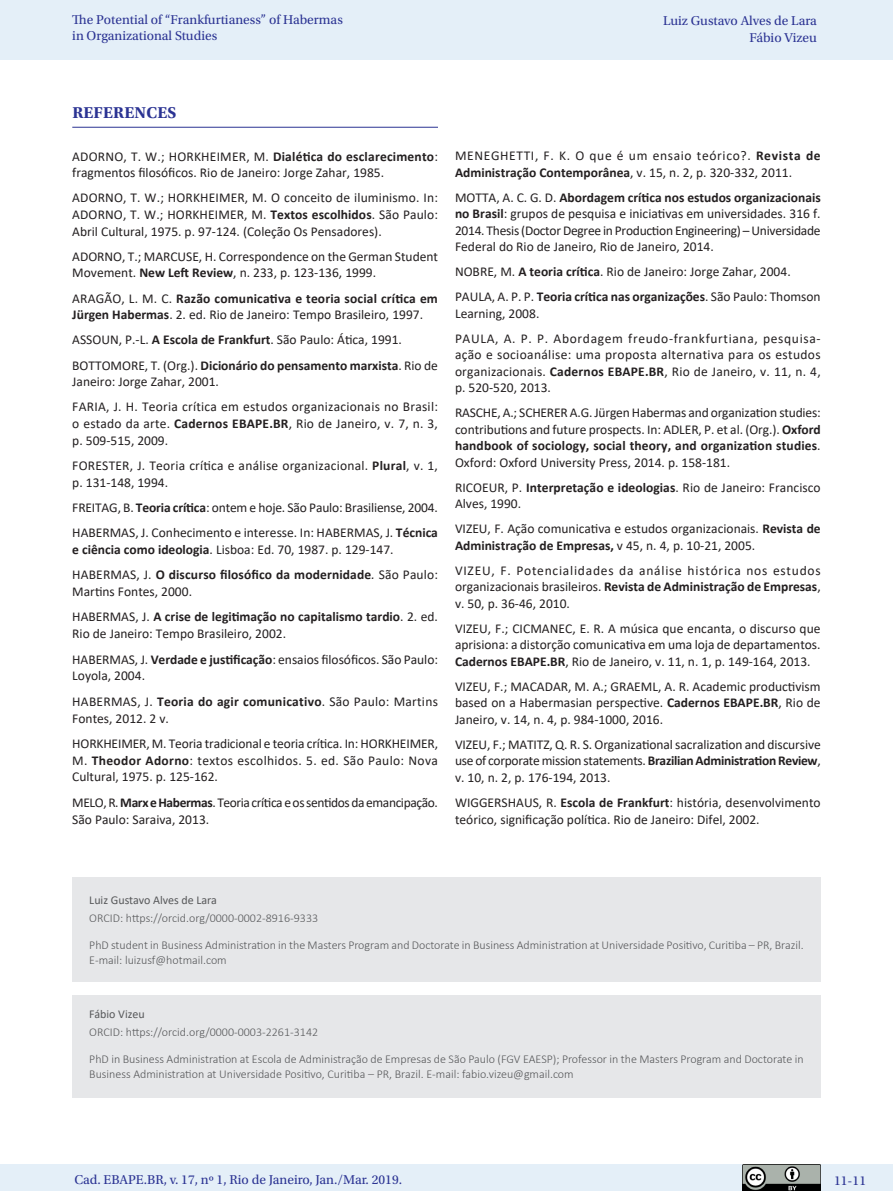
<style>
.page{position:relative;width:893px;height:1191px;background:#fff}
.page>*{position:absolute;margin:0;border:0;box-sizing:border-box;transform-origin:0 0}
._07_1_sub_1{font:700 16.5px "Utopia Std";letter-spacing:.01em;color:#2b3393}
.Referencias{font:13.5px/16.5px "Calibri";color:#231f20}
.t1{font:13.5px/16.5px "Utopia Std";color:#2b3393}
.Referencias-2{font:700 13.5px/16.6px "Calibri";letter-spacing:.015em;color:#231f20}
.Referencias-3{font:13.5px/16.5px "Calibri";letter-spacing:.05em;color:#231f20}
.Referencias-4{font:13.5px/16.6px "Calibri";letter-spacing:-.03em;color:#231f20}
.Referencias-5{font:13.5px/16.6px "Calibri";letter-spacing:.02em;color:#231f20}
._06_3_nota_de_fim_au{font:300 12px/14.4px "Calibri";color:#57585a}
._06_3_nota_de_fim_au-2{font:12px "Calibri";color:#57585a}
.s1{font-weight:700}
.s2{font-weight:400}
.s3{font-style:italic}
</style>
<div class="page">
<div style="left:0;top:0;width:893px;height:60px;background:#e4eff8"></div>
<div style="left:0;top:1164px;width:893px;height:27px;background:#e4eff8"></div>
<img style="left:743px;top:1164px;width:78px;height:27px">
<hr style="left:72px;top:127px;width:366px;height:1px;background:#2b3393">
<div style="left:72px;top:876px;width:749px;height:221px;background:#e6e7e9"></div>
<div style="left:72px;top:982px;width:749px;height:13px;background:#fff"></div>
<p class="t1" style="left:72px;top:11px;width:272px">The Potential of “Frankfurtianess” of Habermas in Organizational Studies</p>
<p class="t1" style="left:663px;top:13px;width:155px;text-align:right">Luiz Gustavo Alves de Lara<br>Fábio Vizeu</p>
<p class="_07_1_sub_1" style="left:72px;top:103px;width:106px">REFERENCES</p>
<p class="Referencias" style="left:72px;top:147px;width:367px">ADORNO, T. W.; HORKHEIMER, M. <span class="s1">Dialética do esclarecimento</span>: fragmentos filosóficos. Rio de Janeiro: Jorge Zahar, 1985.</p>
<p class="Referencias" style="left:72px;top:189px;width:367px;text-align:justify">ADORNO, T. W.; HORKHEIMER, M. O conceito de iluminismo. In:<br>ADORNO, T. W.; HORKHEIMER, M. <span class="s1">Textos escolhidos</span>. São Paulo:<br>Abril Cultural, 1975. p. 97-124. (Coleção Os Pensadores).</p>
<p class="Referencias" style="left:72px;top:248px;width:367px">ADORNO, T.; MARCUSE, H. Correspondence on the German Student<br>Movement. <span class="s1">New Left Review</span>, n. 233, p. 123-136, 1999.</p>
<p class="Referencias-2" style="left:72px;top:290px;width:367px"><span class="s2">ARAGÃO, L. M. C.</span> Razão comunicativa e teoria social crítica em<br>Jürgen Habermas<span class="s2">. 2. ed. Rio de Janeiro: Tempo Brasileiro, 1997.</span></p>
<p class="Referencias" style="left:72px;top:331px;width:331px">ASSOUN, P.-L. <span class="s1">A Escola de Frankfurt</span>. São Paulo: Ática, 1991.</p>
<p class="Referencias" style="left:72px;top:356px;width:367px">BOTTOMORE, T. (Org.). <span class="s1">Dicionário do pensamento marxista</span>. Rio de<br>Janeiro: Jorge Zahar, 2001.</p>
<p class="Referencias" style="left:72px;top:398px;width:367px;text-align:justify">FARIA, J. H. Teoria crítica em estudos organizacionais no Brasil: o estado da arte. <span class="s1">Cadernos EBAPE.BR</span>, Rio de Janeiro, v. 7, n. 3, p. 509-515, 2009.</p>
<p class="Referencias" style="left:72px;top:457px;width:367px">FORESTER, J. Teoria crítica e análise organizacional. <span class="s1">Plural</span>, v. 1, p. 131-148, 1994.</p>
<p class="Referencias" style="left:72px;top:498px;width:367px">FREITAG, B. <span class="s1">Teoria crítica</span>: ontem e hoje. São Paulo: Brasiliense, 2004.</p>
<p class="Referencias" style="left:72px;top:524px;width:367px">HABERMAS, J. Conhecimento e interesse. In: HABERMAS, J. <span class="s1">Técnica e ciência como ideologia</span>. Lisboa: Ed. 70, 1987. p. 129-147.</p>
<p class="Referencias" style="left:72px;top:566px;width:367px">HABERMAS, J. <span class="s1">O discurso filosófico da modernidade</span><span class="s3">.</span> São Paulo:<br>Martins Fontes, 2000.</p>
<p class="Referencias" style="left:72px;top:608px;width:367px">HABERMAS, J. <span class="s1">A crise de legitimação no capitalismo tardio</span>. 2. ed.<br>Rio de Janeiro: Tempo Brasileiro, 2002.</p>
<p class="Referencias" style="left:72px;top:650px;width:367px">HABERMAS, J. <span class="s1">Verdade e justificação</span>: ensaios filosóficos. São Paulo:<br>Loyola, 2004.</p>
<p class="Referencias-5" style="left:72px;top:692px;width:367px">HABERMAS, J. <span class="s1">Teoria do agir comunicativo</span>. São Paulo: Martins<br>Fontes, 2012. 2 v.</p>
<p class="Referencias" style="left:72px;top:735px;width:367px;text-align:justify">HORKHEIMER, M. Teoria tradicional e teoria crítica. In: HORKHEIMER, M. <span class="s1">Theodor Adorno</span>: textos escolhidos. 5. ed. São Paulo: Nova Cultural, 1975. p. 125-162.</p>
<p class="Referencias-4" style="left:72px;top:794px;width:367px">MELO, R. <span class="s1">Marx e Habermas</span>. Teoria crítica e os sentidos da emancipação.<br>São Paulo: Saraiva, 2013.</p>
<p class="Referencias-3" style="left:455px;top:147px;width:367px">MENEGHETTI, F. K. O que é um ensaio teórico?. <span class="s1">Revista de<br>Administração Contemporânea</span>, v. 15, n. 2, p. 320-332, 2011.</p>
<p class="Referencias" style="left:455px;top:189px;width:367px;text-align:justify">MOTTA, A. C. G. D. <span class="s1">Abordagem crítica nos estudos organizacionais no Brasil</span>: grupos de pesquisa e iniciativas em universidades. 316 f.<br>2014. Thesis (Doctor Degree in Production Engineering) – Universidade Federal do Rio de Janeiro, Rio de Janeiro, 2014.</p>
<p class="Referencias" style="left:455px;top:263px;width:337px">NOBRE, M. <span class="s1">A teoria crítica</span>. Rio de Janeiro: Jorge Zahar, 2004.</p>
<p class="Referencias" style="left:455px;top:288px;width:367px">PAULA, A. P. P. <span class="s1">Teoria crítica nas organizações</span>. São Paulo: Thomson<br>Learning, 2008.</p>
<p class="Referencias" style="left:455px;top:330px;width:367px;text-align:justify">PAULA, A. P. P. Abordagem freudo-frankfurtiana, pesquisa&shy;ação e socioanálise: uma proposta alternativa para os estudos organizacionais. <span class="s1">Cadernos EBAPE.BR</span>, Rio de Janeiro, v. 11, n. 4, p. 520-520, 2013.</p>
<p class="Referencias" style="left:455px;top:404px;width:367px;text-align:justify">RASCHE, A.; SCHERER A.G. Jürgen Habermas and organization studies: contributions and future prospects. In: ADLER, P. et al. (Org.). <span class="s1">Oxford handbook of sociology, social theory, and organization studies</span>.<br>Oxford: Oxford University Press, 2014. p. 158-181.</p>
<p class="Referencias" style="left:455px;top:479px;width:367px">RICOEUR, P. <span class="s1">Interpretação e ideologias</span>. Rio de Janeiro: Francisco<br>Alves, 1990.</p>
<p class="Referencias" style="left:455px;top:520px;width:367px">VIZEU, F. Ação comunicativa e estudos organizacionais. <span class="s1">Revista de<br>Administração de Empresas,</span> v 45, n. 4, p. 10-21, 2005.</p>
<p class="Referencias" style="left:455px;top:562px;width:367px;text-align:justify">VIZEU, F. Potencialidades da análise histórica nos estudos organizacionais brasileiros. <span class="s1">Revista de Administração de Empresas</span>, v. 50, p. 36-46, 2010.</p>
<p class="Referencias" style="left:455px;top:620px;width:367px;text-align:justify">VIZEU, F.; CICMANEC, E. R. A música que encanta, o discurso que aprisiona: a distorção comunicativa em uma loja de departamentos.<br><span class="s1">Cadernos EBAPE.BR</span>, Rio de Janeiro, v. 11, n. 1, p. 149-164, 2013.</p>
<p class="Referencias" style="left:455px;top:678px;width:367px;text-align:justify">VIZEU, F.; MACADAR, M. A.; GRAEML, A. R. Academic productivism based on a Habermasian perspective. <span class="s1">Cadernos EBAPE.BR</span>, Rio de Janeiro, v. 14, n. 4, p. 984-1000, 2016.</p>
<p class="Referencias" style="left:455px;top:736px;width:367px;text-align:justify">VIZEU, F.; MATITZ, Q. R. S. Organizational sacralization and discursive use of corporate mission statements. <span class="s1">Brazilian Administration Review</span>, v. 10, n. 2, p. 176-194, 2013.</p>
<p class="Referencias" style="left:455px;top:794px;width:367px">WIGGERSHAUS, R. <span class="s1">Escola de Frankfurt</span>: história, desenvolvimento teórico, significação política. Rio de Janeiro: Difel, 2002.</p>
<p class="_06_3_nota_de_fim_au-2" style="left:89px;top:891px;width:129px">Luiz Gustavo Alves de Lara</p>
<p class="_06_3_nota_de_fim_au" style="left:89px;top:911px;width:230px">ORCID: https://orcid.org/0000-0002-8916-9333</p>
<p class="_06_3_nota_de_fim_au" style="left:89px;top:938px;width:716px">PhD student in Business Administration in the Masters Program and Doctorate in Business Administration at Universidade Positivo, Curitiba – PR, Brazil.<br>E-mail: luizusf@hotmail.com</p>
<p class="_06_3_nota_de_fim_au-2" style="left:89px;top:1005px;width:57px">Fábio Vizeu</p>
<p class="_06_3_nota_de_fim_au" style="left:89px;top:1025px;width:230px">ORCID: https://orcid.org/0000-0003-2261-3142</p>
<p class="_06_3_nota_de_fim_au" style="left:89px;top:1052px;width:716px">PhD in Business Administration at Escola de Administração de Empresas de São Paulo (FGV EAESP); Professor in the Masters Program and Doctorate in<br>Business Administration at Universidade Positivo, Curitiba – PR, Brazil. E-mail: fabio.vizeu@gmail.com</p>
<p class="t1" style="left:74px;top:1171px;width:329px">Cad. EBAPE.BR, v. 17, nº 1, Rio de Janeiro, Jan./Mar. 2019.</p>
<p class="t1" style="left:834px;top:1172px;width:33px">11-11</p>
</div>
